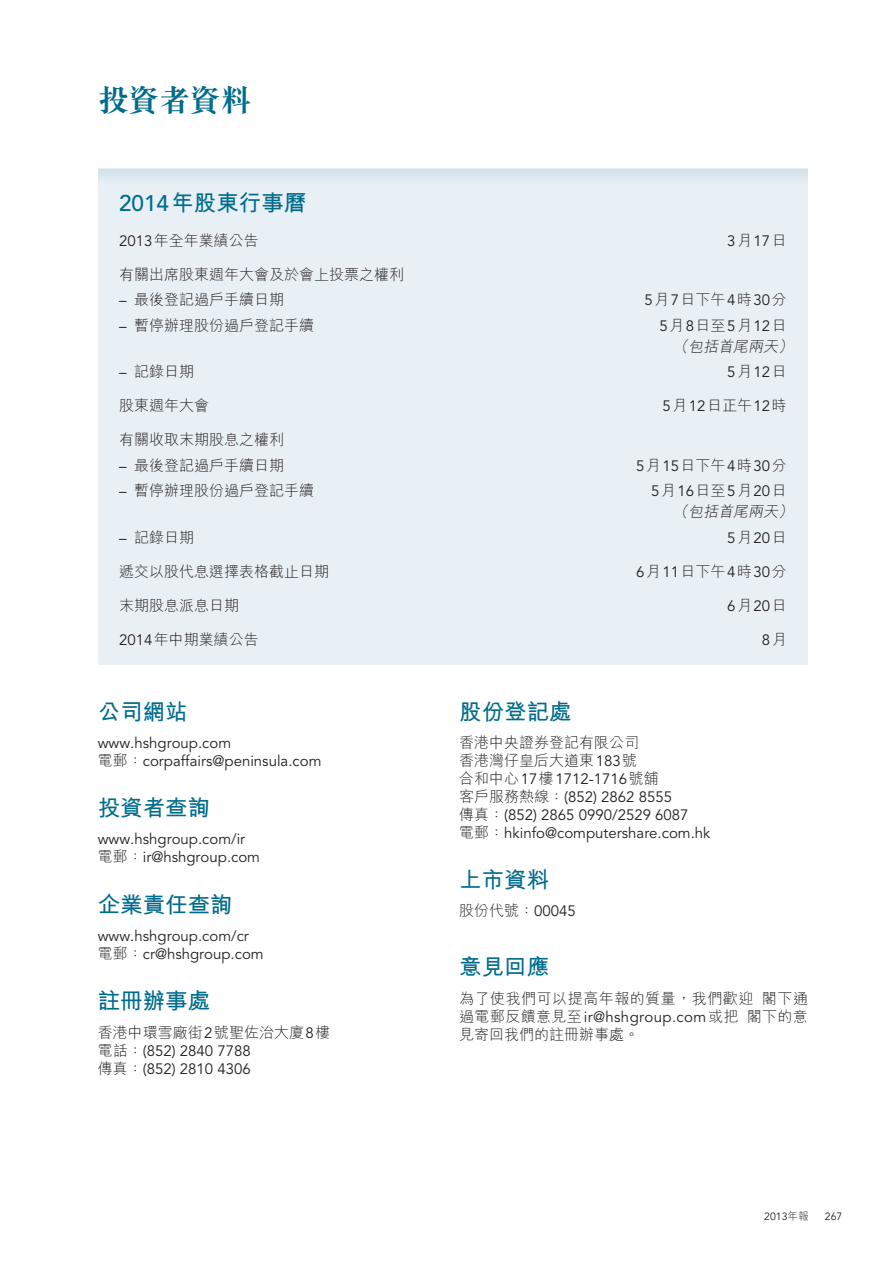
<style>
.page{position:relative;width:893px;height:1263px;background:#fff}
.page>*{position:absolute;margin:0;border:0;box-sizing:border-box;transform-origin:0 0}
._00E__BIG_sectionHea{font:700 31.5px "M Sung HK";letter-spacing:-.025em;color:#006c8c}
.C_Heading{font:700 22.5px "M Hei HK";color:#006c8c}
.C_Body{font:15px "Avenir";color:#231f20}
.C_Body-2{font:300 15px/18px "M Hei HK";color:#231f20;text-align:justify}
.C_Body-3{font:italic 300 15px/21px "M Hei HK";color:#231f20}
.t1{font:10.5px "Avenir";color:#231f20}
.s1{font-family:"Avenir";font-weight:500}
.s2{font-family:"Avenir";font-weight:400}
.s3{font-family:"M Hei HK";font-weight:300}
.s4{font-family:"Avenir";font-weight:400;font-style:normal}
.s5{font-style:normal}
</style>
<div class="page">
<div style="left:98px;top:169px;width:709px;height:496px;background:#e8f0f5"></div>
<svg style="left:98px;top:169px;width:710px;height:31px"></svg>
<p class="_00E__BIG_sectionHea" style="left:98px;top:78px;width:156px">投資者資料</p>
<p class="C_Heading" style="left:119px;top:187px;width:189px"><span class="s1">2014</span>年股東行事曆</p>
<p class="C_Body-2" style="left:119px;top:230px;width:141px"><span class="s2">2013</span>年全年業績公告</p>
<p class="C_Body" style="left:727px;top:232px;width:61px">3<span class="s3">月</span>17<span class="s3">日</span></p>
<p class="C_Body-2" style="left:119px;top:264px;width:287px">有關出席股東週年大會及於會上投票之權利</p>
<p class="C_Body-2" style="left:119px;top:290px;width:166px"><span class="s2">–</span> 最後登記過戶手續日期</p>
<p class="C_Body-2" style="left:644px;top:290px;width:144px"><span class="s2">5</span>月<span class="s2">7</span>日下午<span class="s2">4</span>時<span class="s2">30</span>分</p>
<p class="C_Body-2" style="left:119px;top:315px;width:196px"><span class="s2">–</span> 暫停辦理股份過戶登記手續</p>
<p class="C_Body-3" style="left:673px;top:314px;width:125px;text-indent:-14px"><span class="s4">5</span><span class="s5">月</span><span class="s4">8</span><span class="s5">日至</span><span class="s4">5</span><span class="s5">月</span><span class="s4">12</span><span class="s5">日</span>（包括首尾兩天）</p>
<p class="C_Body-2" style="left:119px;top:362px;width:76px"><span class="s2">–</span> 記錄日期</p>
<p class="C_Body" style="left:727px;top:363px;width:61px">5<span class="s3">月</span>12<span class="s3">日</span></p>
<p class="C_Body-2" style="left:119px;top:396px;width:91px">股東週年大會</p>
<p class="C_Body" style="left:662px;top:397px;width:126px">5<span class="s3">月</span>12<span class="s3">日正午</span>12<span class="s3">時</span></p>
<p class="C_Body-2" style="left:119px;top:430px;width:166px">有關收取末期股息之權利</p>
<p class="C_Body-2" style="left:119px;top:456px;width:166px"><span class="s2">–</span> 最後登記過戶手續日期</p>
<p class="C_Body" style="left:636px;top:457px;width:152px">5<span class="s3">月</span>15<span class="s3">日下午</span>4<span class="s3">時</span>30<span class="s3">分</span></p>
<p class="C_Body-2" style="left:119px;top:481px;width:196px"><span class="s2">–</span> 暫停辦理股份過戶登記手續</p>
<p class="C_Body-3" style="left:673px;top:480px;width:125px;text-indent:-22px"><span class="s4">5</span><span class="s5">月</span><span class="s4">16</span><span class="s5">日至</span><span class="s4">5</span><span class="s5">月</span><span class="s4">20</span><span class="s5">日</span>（包括首尾兩天）</p>
<p class="C_Body-2" style="left:119px;top:528px;width:76px"><span class="s2">–</span> 記錄日期</p>
<p class="C_Body" style="left:727px;top:529px;width:61px">5<span class="s3">月</span>20<span class="s3">日</span></p>
<p class="C_Body-2" style="left:119px;top:562px;width:211px">遞交以股代息選擇表格截止日期</p>
<p class="C_Body" style="left:636px;top:563px;width:152px">6<span class="s3">月</span>11<span class="s3">日下午</span>4<span class="s3">時</span>30<span class="s3">分</span></p>
<p class="C_Body-2" style="left:119px;top:596px;width:121px">末期股息派息日期</p>
<p class="C_Body" style="left:727px;top:597px;width:61px">6<span class="s3">月</span>20<span class="s3">日</span></p>
<p class="C_Body-2" style="left:119px;top:630px;width:141px"><span class="s2">2014</span>年中期業績公告</p>
<p class="C_Body" style="left:762px;top:631px;width:26px">8<span class="s3">月</span></p>
<p class="C_Heading" style="left:98px;top:695px;width:91px">公司網站</p>
<p class="C_Body" style="left:98px;top:734px;width:135px">www.hshgroup.com</p>
<p class="C_Body" style="left:98px;top:752px;width:225px"><span class="s3">電郵：</span>corpaffairs@peninsula.com</p>
<p class="C_Heading" style="left:98px;top:791px;width:114px">投資者查詢</p>
<p class="C_Body" style="left:98px;top:831px;width:149px">www.hshgroup.com/ir</p>
<p class="C_Body" style="left:98px;top:849px;width:164px"><span class="s3">電郵：</span>ir@hshgroup.com</p>
<p class="C_Heading" style="left:98px;top:888px;width:136px">企業責任查詢</p>
<p class="C_Body" style="left:98px;top:927px;width:153px">www.hshgroup.com/cr</p>
<p class="C_Body" style="left:98px;top:945px;width:167px"><span class="s3">電郵：</span>cr@hshgroup.com</p>
<p class="C_Heading" style="left:98px;top:984px;width:114px">註冊辦事處</p>
<p class="C_Body-2" style="left:98px;top:1022px;width:234px">香港中環雪廠街<span class="s2">2</span>號聖佐治大廈<span class="s2">8</span>樓</p>
<p class="C_Body" style="left:98px;top:1042px;width:154px"><span class="s3">電話：</span>(852) 2840 7788</p>
<p class="C_Body" style="left:98px;top:1060px;width:154px"><span class="s3">傳真：</span>(852) 2810 4306</p>
<p class="C_Heading" style="left:459px;top:695px;width:114px">股份登記處</p>
<p class="C_Body-2" style="left:459px;top:733px;width:181px">香港中央證券登記有限公司</p>
<p class="C_Body-2" style="left:459px;top:751px;width:180px">香港灣仔皇后大道東<span class="s2">183</span>號</p>
<p class="C_Body" style="left:459px;top:770px;width:201px"><span class="s3">合和中心</span>17<span class="s3">樓</span>1712-1716<span class="s3">號舖</span></p>
<p class="C_Body" style="left:459px;top:788px;width:214px"><span class="s3">客戶服務熱線：</span>(852) 2862 8555</p>
<p class="C_Body" style="left:459px;top:806px;width:231px"><span class="s3">傳真：</span>(852) 2865 0990/2529 6087</p>
<p class="C_Body" style="left:459px;top:824px;width:253px"><span class="s3">電郵：</span>hkinfo@computershare.com.hk</p>
<p class="C_Heading" style="left:459px;top:863px;width:91px">上市資料</p>
<p class="C_Body-2" style="left:459px;top:901px;width:118px">股份代號：<span class="s2">00045</span></p>
<p class="C_Heading" style="left:459px;top:950px;width:91px">意見回應</p>
<p class="C_Body-2" style="left:459px;top:988px;width:350px">為了使我們可以提高年報的質量，我們歡迎閣下通過電郵反饋意見至<span class="s2">ir@hshgroup.com</span>或把閣下的意見寄回我們的註冊辦事處。</p>
<p class="t1" style="left:764px;top:1211px;width:46px">2013<span class="s3">年報</span></p>
<p class="t1" style="left:825px;top:1211px;width:19px">267</p>
</div>
